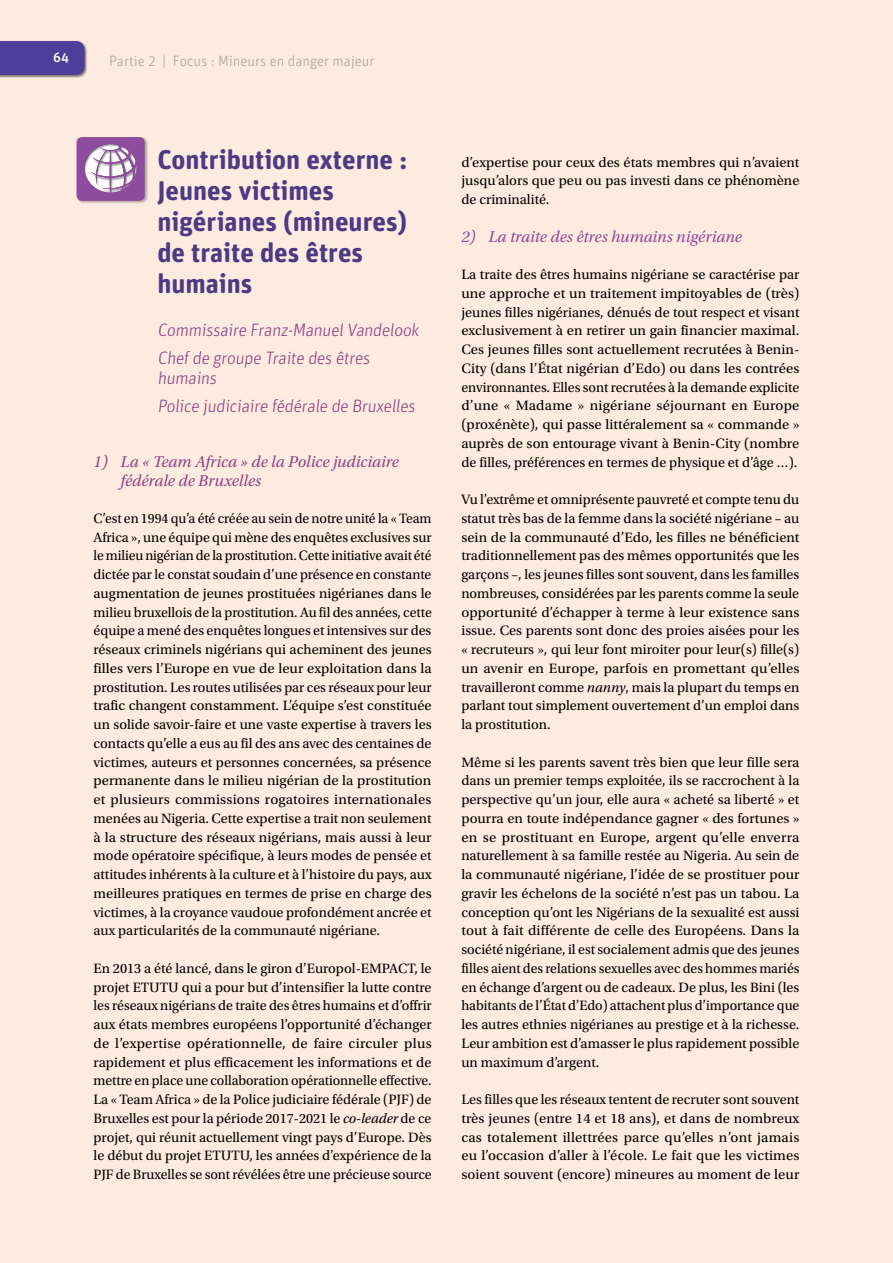
<style>
.page{position:relative;width:893px;height:1263px;background:#feebdf}
.page>*{position:absolute;margin:0;border:0;box-sizing:border-box;transform-origin:0 0}
.t1{font:700 27px/31px "Unit Rounded OT";color:#4d3f99}
.t2{font:300 18px/28px "Unit Rounded OT";color:#8f4b9d}
.tsstiteltje_123_ital{font:italic 16.5px/19.8px "Utopia Std";color:#8f4b9d}
.t3{font:300 15px "Unit Rounded OT";color:#a8a59e}
.Body{font:14.25px/18.8px "Utopia Std";color:#000;text-align:justify}
.t4{font:500 13.5px "Unit Rounded OT";color:#fff}
.s1{font-style:italic}
</style>
<div class="page">
<div style="left:77px;top:137px;width:71px;height:67px;background:#000;opacity:.3"></div>
<div style="left:77px;top:137px;width:68px;height:64px;background:#8f4b9d;border-radius:5px"></div>
<div style="left:60px;top:125px;width:103px;height:70px;background:#000;opacity:.3"></div>
<div style="left:0;top:41px;width:87px;height:37px;background:#000;opacity:.3"></div>
<div style="left:0;top:41px;width:84px;height:34px;background:#4d3f99"></div>
<p class="t4" style="left:53px;top:49px;width:17px">64</p>
<p class="t3" style="left:109px;top:52px;width:267px">Partie 2 | Focus : Mineurs en danger majeur</p>
<h1 class="t1" style="left:157px;top:144px;width:252px">Contribution externe :<br>Jeunes victimes nigérianes (mineures) de traite des êtres humains</h1>
<p class="t2" style="left:157px;top:316px;width:266px">Commissaire Franz-ManuelVandelook<br>Chefde groupe Traite des êtres</p>
<p class="t2" style="left:157px;top:364px;width:262px">humains<br>Police judiciaire fédérale de Bruxelles</p>
<p class="tsstiteltje_123_ital" style="left:121px;top:452px;width:280px;text-indent:-27px">1) La « Team Africa » de la Police judiciaire fédérale de Bruxelles</p>
<p class="Body" style="left:94px;top:509px;width:340px">C’est en 1994 qu’a été créée au sein de notre unité la « Team Africa », une équipe qui mène des enquêtes exclusives sur le milieu nigérian de la prostitution. Cette initiative avait été dictée par le constat soudain d’une présence en constante augmentation de jeunes prostituées nigérianes dans le milieu bruxellois de la prostitution. Au fil des années, cette équipe a mené des enquêtes longues et intensives sur des réseaux criminels nigérians qui acheminent des jeunes filles vers l’Europe en vue de leur exploitation dans la prostitution. Les routes utilisées par ces réseaux pour leur trafic changent constamment. L’équipe s’est constituée un solide savoir-faire et une vaste expertise à travers les contacts qu’elle a eus au fil des ans avec des centaines de victimes, auteurs et personnes concernées, sa présence permanente dans le milieu nigérian de la prostitution et plusieurs commissions rogatoires internationales menées au Nigeria. Cette expertise a trait non seulement à la structure des réseaux nigérians, mais aussi à leur mode opératoire spécifique, à leurs modes de pensée et attitudes inhérents à la culture et à l’histoire du pays, aux meilleures pratiques en termes de prise en charge des victimes, à la croyance vaudoue profondément ancrée et aux particularités de la communauté nigériane.</p>
<p class="Body" style="left:94px;top:959px;width:340px">En 2013 a été lancé, dans le giron d’Europol-EMPACT, le projet ETUTU qui a pour but d’intensifier la lutte contre les réseaux nigérians de traite des êtres humains et d’offrir aux états membres européens l’opportunité d’échanger de l’expertise opérationnelle, de faire circuler plus rapidement et plus efficacement les informations et de mettre en place une collaboration opérationnelle effective.<br>La « Team Africa » de la Police judiciaire fédérale (PJF) de Bruxelles est pour la période 2017-2021 le <span class="s1">co-leader</span> de ce projet, qui réunit actuellement vingt pays d’Europe. Dès le début du projet ETUTU, les années d’expérience de la PJF de Bruxelles se sont révélées être une précieuse source</p>
<p class="Body" style="left:461px;top:153px;width:340px">d’expertise pour ceux des états membres qui n’avaient jusqu’alors que peu ou pas investi dans ce phénomène de criminalité.</p>
<h4 class="tsstiteltje_123_ital" style="left:461px;top:227px;width:282px">2) La traite des êtres humains nigériane</h4>
<p class="Body" style="left:461px;top:265px;width:340px">La traite des êtres humains nigériane se caractérise par une approche et un traitement impitoyables de (très) jeunes filles nigérianes, dénués de tout respect et visant exclusivement à en retirer un gain financier maximal.<br>Ces jeunes filles sont actuellement recrutées à Benin-City (dans l’État nigérian d’Edo) ou dans les contrées environnantes. Elles sont recrutées à la demande explicite d’une « Madame » nigériane séjournant en Europe (proxénète), qui passe littéralement sa « commande » auprès de son entourage vivant à Benin-City (nombre de filles, préférences en termes de physique et d’âge …).</p>
<p class="Body" style="left:461px;top:490px;width:340px">Vu l’extrême et omniprésente pauvreté et compte tenu du statut très bas de la femme dans la société nigériane – au sein de la communauté d’Edo, les filles ne bénéficient traditionnellement pas des mêmes opportunités que les garçons –, les jeunes filles sont souvent, dans les familles nombreuses, considérées par les parents comme la seule opportunité d’échapper à terme à leur existence sans issue. Ces parents sont donc des proies aisées pour les « recruteurs », qui leur font miroiter pour leur(s) fille(s) un avenir en Europe, parfois en promettant qu’elles travailleront comme <span class="s1">nanny</span>, mais la plupart du temps en parlant tout simplement ouvertement d’un emploi dans la prostitution.</p>
<p class="Body" style="left:461px;top:753px;width:340px">Même si les parents savent très bien que leur fille sera dans un premier temps exploitée, ils se raccrochent à la perspective qu’un jour, elle aura « acheté sa liberté » et pourra en toute indépendance gagner « des fortunes » en se prostituant en Europe, argent qu’elle enverra naturellement à sa famille restée au Nigeria. Au sein de la communauté nigériane, l’idée de se prostituer pour gravir les échelons de la société n’est pas un tabou. La conception qu’ont les Nigérians de la sexualité est aussi tout à fait différente de celle des Européens. Dans la société nigériane, il est socialement admis que des jeunes filles aient des relations sexuelles avec des hommes mariés en échange d’argent ou de cadeaux. De plus, les Bini (les habitants de l’État d’Edo) attachent plus d’importance que les autres ethnies nigérianes au prestige et à la richesse.<br>Leur ambition est d’amasser le plus rapidement possible un maximum d’argent.</p>
<p class="Body" style="left:461px;top:1090px;width:340px">Les filles que les réseaux tentent de recruter sont souvent très jeunes (entre 14 et 18 ans), et dans de nombreux cas totalement illettrées parce qu’elles n’ont jamais eu l’occasion d’aller à l’école. Le fait que les victimes soient souvent (encore) mineures au moment de leur</p>
</div>
